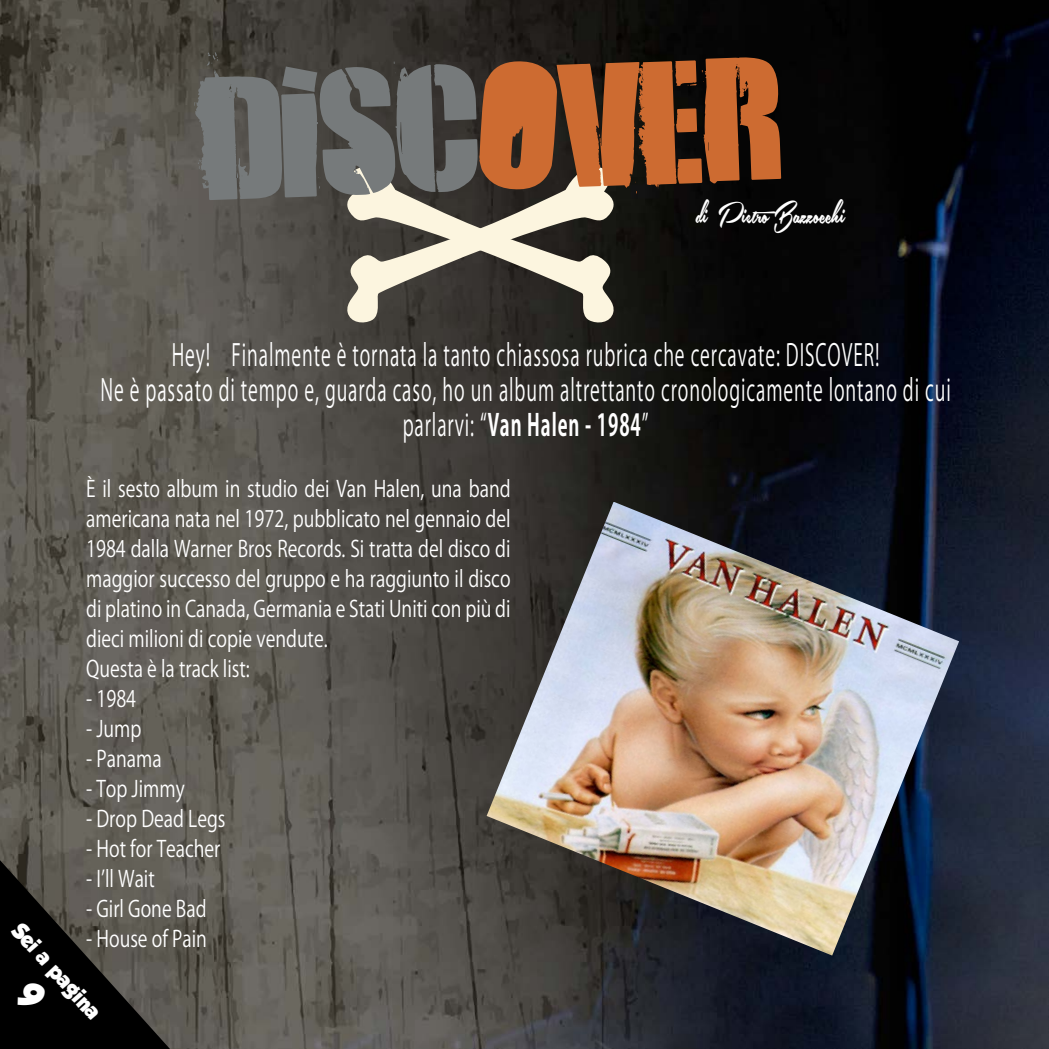
<style>
.page{position:relative;width:1049px;height:1049px;background:#fff}
.page>*{position:absolute;margin:0;border:0;box-sizing:border-box;transform-origin:0 0}
.t1{font:42.5px "Southern Aire Personal Use Only";letter-spacing:-.005em;color:#fff;scale:.6 1}
.t2{font:30px/35px "Koz Go Pr 6 N";letter-spacing:.05em;color:#fff;text-align:center;scale:.6 1}
.t3{font:22.5px/30px "Koz Go Pr 6 N";color:#fff;scale:.8 1}
.t4{font:20px "GROBOLD";color:#fff}
.s1{font-weight:700}
</style>
<div class="page">
<img style="left:0;top:0;width:1049px;height:1049px">
<svg style="left:341px;top:200px;width:278px;height:124px;background:#817c71"></svg>
<svg style="left:194px;top:52px;width:587px;height:148px;background:#7a5a46"></svg>
<img style="left:487px;top:502px;width:472px;height:453px">
<svg style="left:0;top:860px;width:170px;height:189px;background:#2e2c29"></svg>
<h1 class="t1" style="left:696px;top:191px;width:248px">di Pietro Bazzocchi</h1>
<h2 class="t2" style="left:100px;top:338px;width:1419px">Hey! Finalmente è tornata la tanto chiassosa rubrica che cercavate: DISCOVER!<br>Ne è passato di tempo e, guarda caso, ho un album altrettanto cronologicamente lontano di cui parlarvi: “<span class="s1">Van Halen - 1984</span>”</h2>
<p class="t3" style="left:86px;top:474px;width:532px">È il sesto album in studio dei Van Halen, una band americana nata nel 1972, pubblicato nel gennaio del 1984 dalla Warner Bros Records. Si tratta del disco di maggior successo del gruppo e ha raggiunto il disco di platino in Canada, Germania e Stati Uniti con più di dieci milioni di copie vendute.<br>Questa è la track list:</p>
<p class="t3" style="left:86px;top:684px;width:64px">- 1984</p>
<p class="t3" style="left:86px;top:714px;width:71px">- Jump</p>
<p class="t3" style="left:86px;top:744px;width:96px">- Panama</p>
<p class="t3" style="left:86px;top:774px;width:125px">- Top Jimmy</p>
<p class="t3" style="left:86px;top:804px;width:176px">- Drop Dead Legs</p>
<p class="t3" style="left:86px;top:834px;width:169px">- Hot for Teacher</p>
<p class="t3" style="left:86px;top:864px;width:87px">- I’ll Wait</p>
<p class="t3" style="left:86px;top:894px;width:152px">- Girl Gone Bad</p>
<p class="t3" style="left:86px;top:924px;width:153px">- House of Pain</p>
<p class="t4" style="left:26px;top:919px;width:122px;rotate:48deg">Sei a pagina</p>
</div>
